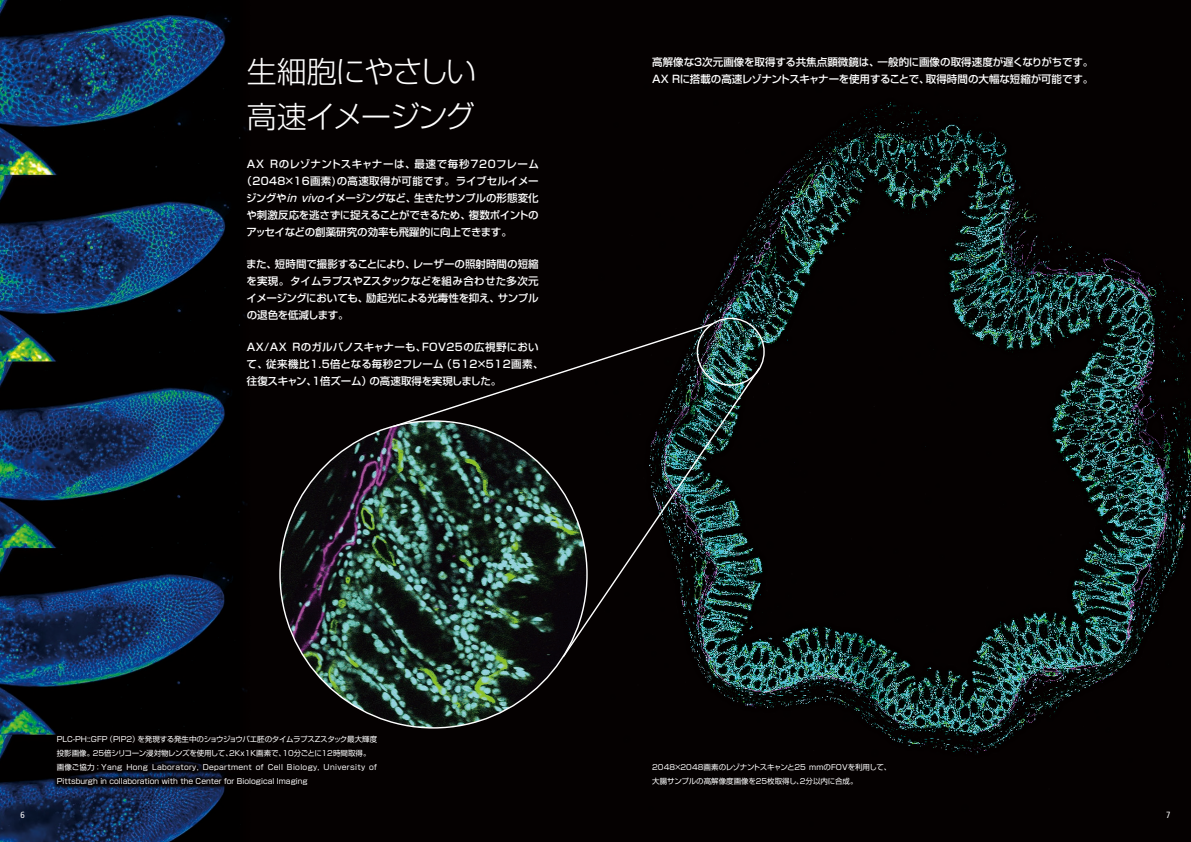
<style>
.page{position:relative;width:1191px;height:842px;background:#050101}
.page>*{position:absolute;margin:0;border:0;box-sizing:border-box;transform-origin:0 0}
.t1{font:300 30px/45px "Shin Go Pro";letter-spacing:-.05em;color:#fff}
.t2{font:500 10.5px/17px "Shin Go Pro";color:#fff}
.t3{font:500 10.5px "Shin Go Pro";letter-spacing:-.04em;color:#fff}
.t4{font:500 10.5px "Shin Go Pro";letter-spacing:.025em;color:#fff}
.t5{font:500 10.5px "Shin Go Pro";letter-spacing:-.025em;color:#fff}
.t6{font:500 10.5px "Shin Go Pro";letter-spacing:.05em;color:#fff}
.t7{font:500 10.5px "Shin Go Pro";letter-spacing:-.02em;color:#fff}
.t8{font:condensed 9px "Frutiger LT Std";color:#fff}
.t9{font:7.5px/14px "Shin Go Pro";color:#fff}
.s1{font-style:italic}
</style>
<div class="page">
<img style="left:0;top:0;width:248px;height:842px">
<img style="left:697px;top:102px;width:494px;height:652px">
<div style="left:52px;top:731px;width:330px;height:59px;background:#050101"></div>
<img style="left:280px;top:421px;width:307px;height:307px;border-radius:153px">
<svg style="left:391px;top:322px;width:323px;height:106px"></svg>
<img style="left:561px;top:366px;width:200px;height:293px">
<h1 class="t1" style="left:247px;top:46px;width:231px">生細胞にやさしい高速イメージング</h1>
<h2 class="t6" style="left:247px;top:155px;width:294px">AX Rのレゾナントスキャナーは、最速で毎秒720フレーム</h2>
<h2 class="t4" style="left:242px;top:172px;width:299px">（2048×16画素)の高速取得が可能です。ライブセルイメー</h2>
<h2 class="t3" style="left:246px;top:189px;width:294px">ジングや<span class="s1">in vivo</span>イメージングなど、生きたサンプルの形態変化</h2>
<h2 class="t5" style="left:246px;top:206px;width:294px">や刺激反応を逃さずに捉えることができるため、複数ポイントの</h2>
<h2 class="t7" style="left:246px;top:223px;width:267px">アッセイなどの創薬研究の効率も飛躍的に向上できます。</h2>
<h2 class="t2" style="left:246px;top:254px;width:294px;text-align:justify">また、短時間で撮影することにより、レーザーの照射時間の短縮を実現。タイムラプスやZスタックなどを組み合わせた多次元イメージングにおいても、励起光による光毒性を抑え、サンプルの退色を低減します。</h2>
<h2 class="t2" style="left:247px;top:337px;width:298px">AX/AX Rのガルバノスキャナーも、FOV25の広視野において、従来機比1.5倍となる毎秒2フレーム（512×512画素、往復スキャン、1倍ズーム）の高速取得を実現しました。</h2>
<h2 class="t2" style="left:652px;top:52px;width:442px">高解像な3次元画像を取得する共焦点顕微鏡は、一般的に画像の取得速度が遅くなりがちです。<br>AX Rに搭載の高速レゾナントスキャナーを使用することで、取得時間の大幅な短縮が可能です。</h2>
<p class="t9" style="left:57px;top:732px;width:322px">PLC-PH::GFP（PIP2）を発現する発生中のショウジョウバエ胚のタイムラプスZスタック最大輝度投影画像。25倍シリコーン浸対物レンズを使用して、2Kx1K画素で、10分ごとに12時間取得。画像ご協力：Yang Hong Laboratory, Department of Cell Biology, University of Pittsburgh in collaboration with the Center for Biological Imaging</p>
<p class="t9" style="left:652px;top:760px;width:241px">2048×2048画素のレゾナントスキャンと25 mmのFOVを利用して、大腸サンプルの高解像度画像を25枚取得し、2分以内に合成。</p>
<p class="t8" style="left:21px;top:810px;width:6px">6</p>
<p class="t8" style="left:1166px;top:810px;width:6px">7</p>
</div>
